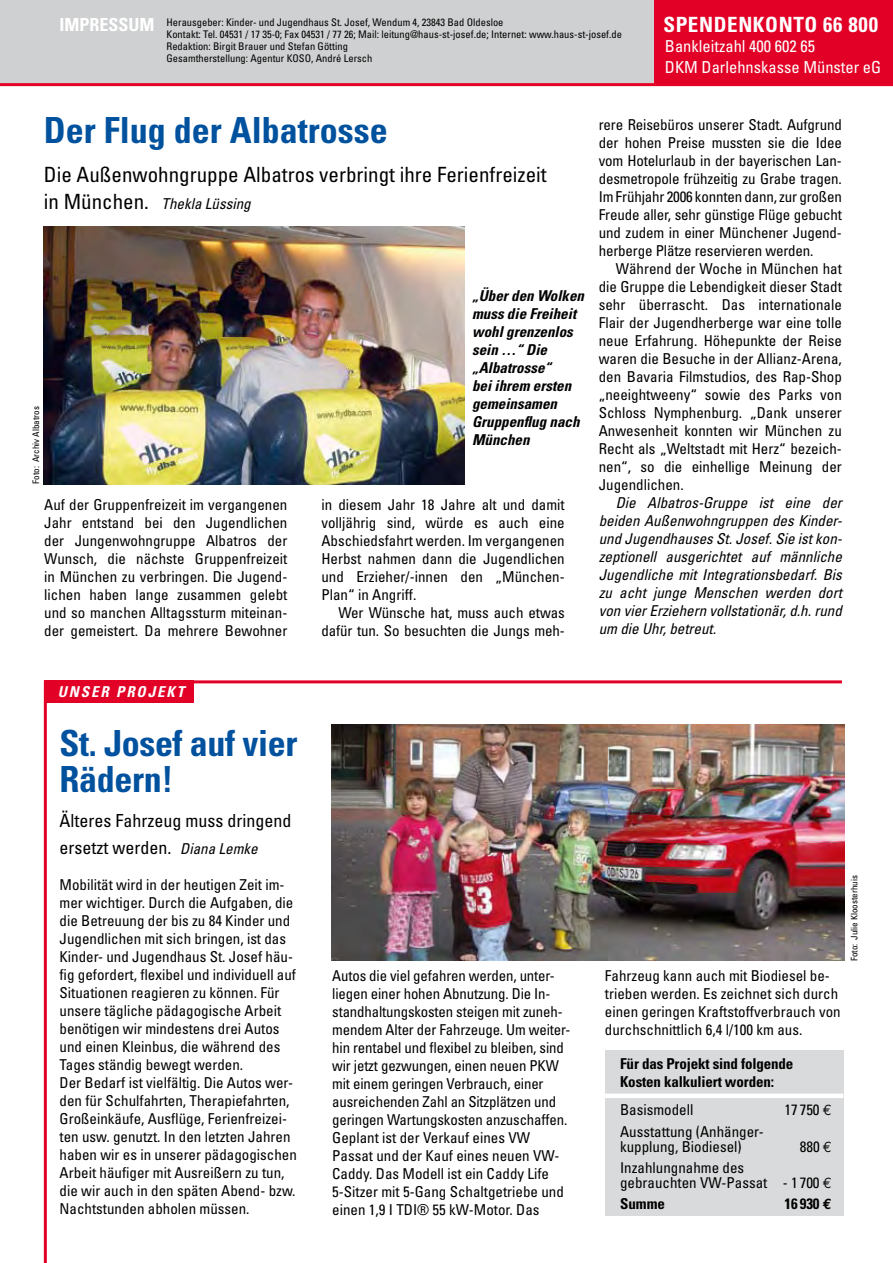
<style>
.page{position:relative;width:893px;height:1263px;background:#fff}
.page>*{position:absolute;margin:0;border:0;box-sizing:border-box;transform-origin:0 0}
.t1{font:700 condensed 36px/36px "Univers";letter-spacing:-.01em;color:#00519e}
.t2{font:condensed 21px "Univers";color:#000}
.t3{font:700 condensed 21px "Univers";letter-spacing:.03em;color:#fff}
.t4{font:condensed 18px/27px "Univers";color:#000}
.t5{font:condensed 16.5px/21px "Univers";color:#fff}
.t6{font:condensed 15px/18px "Univers";color:#000}
.t7{font:italic condensed 15px/18px "Univers";color:#000;text-align:justify}
.t8{font:italic 700 condensed 15px/18px "Univers";color:#000}
.t9{font:700 condensed 15px/18px "Univers";letter-spacing:-.01em;color:#000}
.t10{font:italic 700 condensed 15px "Univers";letter-spacing:.13em;color:#fff}
.t11{font:condensed 10.5px/12px "Univers";color:#000}
.t12{font:condensed 9px "Univers";color:#000}
.s1{font-weight:700;font-size:18px;color:#fff}
.s2{font-style:normal;font-size:21px}
.s3{font-style:italic;font-size:15px}
.s4{font-family:"Euro Mono";font-stretch:normal}
</style>
<div class="page">
<div style="left:605px;top:1050px;width:238px;height:166px;background:#d9dadb"></div>
<hr style="left:0;top:83px;width:893px;height:3px;background:#e20026">
<div style="left:0;top:0;width:893px;height:83px;background:#cfd0d1"></div>
<img style="left:332px;top:724px;width:513px;height:236px">
<div style="left:655px;top:0;width:238px;height:85px;background:#e20026"></div>
<div style="left:605px;top:1093px;width:238px;height:5px;background:#fff"></div>
<hr style="left:45px;top:680px;width:797px;height:3px;background:#e20026">
<div style="left:44px;top:680px;width:149px;height:23px;background:#e20026"></div>
<hr style="left:44px;top:681px;width:3px;height:582px;background:#e20026">
<img style="left:44px;top:226px;width:421px;height:259px">
<p class="t11" style="left:167px;top:16px;width:457px;text-indent:-107px"><span class="s1">IMPRESSUM</span> Herausgeber: Kinder- und Jugendhaus St. Josef, Wendum 4, 23843 Bad Oldesloe<br>Kontakt: Tel. 04531 / 17 35-0; Fax 04531 / 77 26; Mail: leitung@haus-st-josef.de; Internet: www.haus-st-josef.de Redaktion: Birgit Brauer und Stefan Götting<br>Gesamtherstellung: Agentur KOSO, André Lersch</p>
<h2 class="t3" style="left:663px;top:11px;width:216px">Spendenkonto 66 800</h2>
<p class="t5" style="left:665px;top:35px;width:218px">Bankleitzahl 400 602 65<br>DKM Darlehnskasse Münster eG</p>
<h1 class="t1" style="left:44px;top:111px;width:345px">Der Flug der Albatrosse</h1>
<h2 class="t2" style="left:44px;top:162px;width:504px">Die Außenwohngruppe Albatros verbringt ihre Ferienfreizeit</h2>
<p class="t7" style="left:44px;top:195px;width:208px"><span class="s2">in München.</span> Thekla Lüssing</p>
<p class="t12" style="left:30px;top:484px;width:79px;rotate:-90deg">Foto: Archiv Albatros</p>
<p class="t8" style="left:472px;top:287px;width:114px">„Über den Wolken muss die Freiheit wohl grenzenlos sein …“ Die „Albatrosse“<br>bei ihrem ersten gemeinsamen<br>Gruppenflug nach<br>München</p>
<p class="t6" style="left:44px;top:495px;width:245px;text-align:justify">Auf der Gruppenfreizeit im vergangenen Jahr entstand bei den Jugendlichen der Jungenwohngruppe Albatros der Wunsch, die nächste Gruppenfreizeit in München zu verbringen. Die Jugend&shy;lichen haben lange zusammen gelebt und so manchen Alltagssturm miteinan&shy;der gemeistert. Da mehrere Bewohner</p>
<p class="t6" style="left:321px;top:495px;width:245px;text-align:justify">in diesem Jahr 18 Jahre alt und damit volljährig sind, würde es auch eine Abschiedsfahrt werden. Im vergangenen Herbst nahmen dann die Jugendlichen und Erzieher/-innen den „München-Plan“ in Angriff.</p>
<p class="t6" style="left:321px;top:603px;width:245px;text-align:right">Wer Wünsche hat, muss auch etwas dafür tun. So besuchten die Jungs meh-</p>
<p class="t6" style="left:599px;top:115px;width:245px;text-align:justify">rere Reisebüros unserer Stadt. Aufgrund der hohen Preise mussten sie die Idee vom Hotelurlaub in der bayerischen Lan&shy;desmetropole frühzeitig zu Grabe tragen.<br>Im Frühjahr 2006 konnten dann, zur großen Freude aller, sehr günstige Flüge gebucht und zudem in einer Münchener Jugend&shy;herberge Plätze reservieren werden.</p>
<p class="t6" style="left:599px;top:259px;width:245px;text-align:justify;text-indent:17px">Während der Woche in München hat die Gruppe die Lebendigkeit dieser Stadt sehr überrascht. Das internationale Flair der Jugendherberge war eine tolle neue Erfahrung. Höhepunkte der Reise waren die Besuche in der Allianz-Arena, den Bavaria Filmstudios, des Rap-Shop „neeightweeny“ sowie des Parks von Schloss Nymphenburg. „Dank unserer Anwesenheit konnten wir München zu Recht als „Weltstadt mit Herz“ bezeich&shy;nen“, so die einhellige Meinung der Jugendlichen.</p>
<p class="t7" style="left:599px;top:493px;width:245px;text-indent:17px">Die Albatros-Gruppe ist eine der beiden Außenwohngruppen des Kinder&shy;und Jugendhauses St. Josef. Sie ist kon&shy;zeptionell ausgerichtet auf männliche Jugendliche mit Integrationsbedarf. Bis zu acht junge Menschen werden dort von vier Erziehern vollstationär, d.h. rund um die Uhr, betreut.</p>
<p class="t10" style="left:58px;top:683px;width:128px">Unser Projekt</p>
<h1 class="t1" style="left:60px;top:724px;width:239px">St. Josef auf vier<br>Rädern!</h1>
<p class="t4" style="left:60px;top:807px;width:233px">Älteres Fahrzeug muss dringend ersetzt werden. <span class="s3">Diana Lemke</span></p>
<p class="t6" style="left:60px;top:875px;width:239px">Mobilität wird in der heutigen Zeit im&shy;mer wichtiger. Durch die Aufgaben, die die Betreuung der bis zu 84 Kinder und Jugendlichen mit sich bringen, ist das Kinder- und Jugendhaus St. Josef häu&shy;fig gefordert, flexibel und individuell auf Situationen reagieren zu können. Für unsere tägliche pädagogische Arbeit benötigen wir mindestens drei Autos und einen Kleinbus, die während des Tages ständig bewegt werden.<br>Der Bedarf ist vielfältig. Die Autos wer&shy;den für Schulfahrten, Therapiefahrten, Großeinkäufe, Ausflüge, Ferienfreizei&shy;ten usw. genutzt. In den letzten Jahren haben wir es in unserer pädagogischen Arbeit häufiger mit Ausreißern zu tun, die wir auch in den späten Abend- bzw.<br>Nachtstunden abholen müssen.</p>
<p class="t6" style="left:332px;top:966px;width:240px">Autos die viel gefahren werden, unter&shy;liegen einer hohen Abnutzung. Die In&shy;standhaltungskosten steigen mit zuneh&shy;mendem Alter der Fahrzeuge. Um weiter&shy;hin rentabel und flexibel zu bleiben, sind wir jetzt gezwungen, einen neuen PKW mit einem geringen Verbrauch, einer ausreichenden Zahl an Sitzplätzen und geringen Wartungskosten anzuschaffen.<br>Geplant ist der Verkauf eines VW Passat und der Kauf eines neuen VW-Caddy. Das Modell ist ein Caddy Life 5-Sitzer mit 5-Gang Schaltgetriebe und einen 1,9 I TDI® 55 kW-Motor. Das</p>
<p class="t6" style="left:605px;top:966px;width:237px">Fahrzeug kann auch mit Biodiesel be&shy;trieben werden. Es zeichnet sich durch einen geringen Kraftstoffverbrauch von durchschnittlich 6,4 l/100 km aus.</p>
<p class="t9" style="left:620px;top:1054px;width:175px">Für das Projekt sind folgende -Kosten kalkuliert worden:</p>
<p class="t6" style="left:620px;top:1100px;width:75px">Basismodell</p>
<p class="t6" style="left:784px;top:1100px;width:49px">17 750 <span class="s4">€</span></p>
<p class="t6" style="left:620px;top:1123px;width:145px;line-height:15px">Ausstattung (Anhänger&shy;kupplung, Biodiesel)</p>
<p class="t6" style="left:800px;top:1137px;width:34px">880 <span class="s4">€</span></p>
<p class="t6" style="left:620px;top:1160px;width:213px;line-height:15px">Inzahlungnahme des<br>gebrauchten VW-Passat - 1 700 <span class="s4">€</span></p>
<p class="t9" style="left:620px;top:1195px;width:46px">Summe</p>
<p class="t9" style="left:784px;top:1195px;width:49px">16 930 <span class="s4">€</span></p>
<p class="t12" style="left:848px;top:961px;width:87px;rotate:-90deg">Foto: Julie Kloosterhuis</p>
</div>
